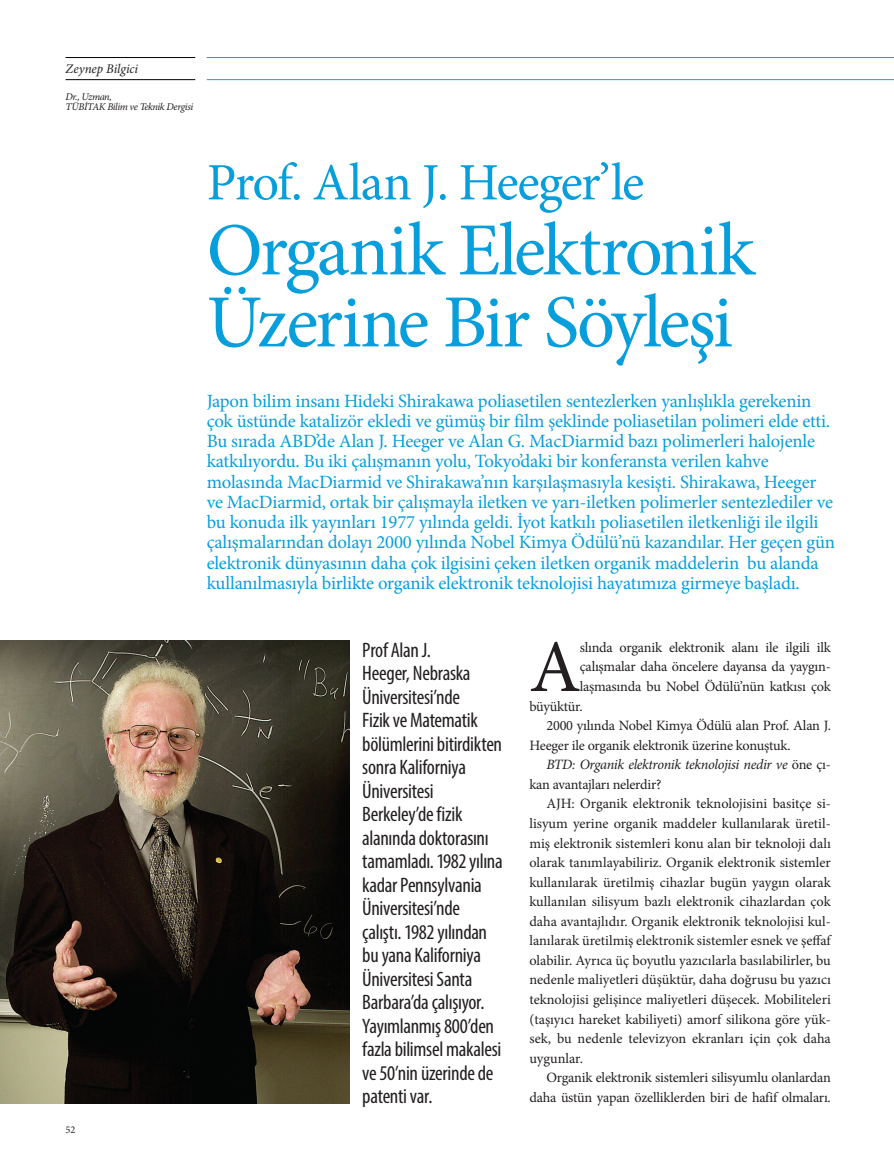
<style>
.page{position:relative;width:894px;height:1176px;background:#fff}
.page>*{position:absolute;margin:0;border:0;box-sizing:border-box;transform-origin:0 0}
.t1{font:75px/72px "Minion Pro";letter-spacing:-.03em;color:#069edb}
.t2{font:74.4px "Minion Pro";color:#231f20}
.t3{font:52.5px "Minion Pro";letter-spacing:-.03em;color:#069edb}
.t4{font:condensed 21px/23.5px "Myriad Pro";letter-spacing:-.015em;color:#231f20}
.t5{font:18.75px/20.2px "Minion Pro";letter-spacing:-.01em;color:#069edb}
.t6{font:14.25px "Minion Pro";letter-spacing:-.005em;color:#231f20}
.t7{font:italic 14.25px "Minion Pro";letter-spacing:-.025em;color:#231f20}
.t8{font:italic 13.2px "Minion Pro";letter-spacing:-.005em;color:#231f20}
.t9{font:italic 10.35px/10.4px "Minion Pro";letter-spacing:-.04em;color:#231f20}
.t10{font:10.35px "Minion Pro";color:#231f20}
.s1{font-style:normal}
</style>
<div class="page">
<img style="left:0;top:641px;width:350px;height:462px">
<hr style="left:207px;top:79px;width:687px;height:1px;background:#1d99d6">
<hr style="left:66px;top:79px;width:129px;height:1px;background:#000103">
<hr style="left:207px;top:57px;width:687px;height:1px;background:#1d99d6">
<hr style="left:66px;top:57px;width:129px;height:1px;background:#000103">
<p class="t8" style="left:66px;top:60px;width:74px">Zeynep Bilgici</p>
<p class="t9" style="left:66px;top:91px;width:129px">Dr., Uzman,<br>TÜBİTAK Bilim ve Teknik Dergisi</p>
<p class="t10" style="left:66px;top:1123px;width:11px">52</p>
<h3 class="t3" style="left:207px;top:147px;width:439px">Prof. Alan J. Heeger’le</h3>
<h1 class="t1" style="left:207px;top:215px;width:550px">Organik Elektronik<br>Üzerine Bir Söyleşi</h1>
<p class="t5" style="left:207px;top:391px;width:630px">Japon bilim insanı Hideki Shirakawa poliasetilen sentezlerken yanlışlıkla gerekenin çok üstünde katalizör ekledi ve gümüş bir film şeklinde poliasetilan polimeri elde etti.<br>Bu sırada ABD’de Alan J. Heeger ve Alan G. MacDiarmid bazı polimerleri halojenle katkılıyordu. Bu iki çalışmanın yolu, Tokyo’daki bir konferansta verilen kahve molasında MacDiarmid ve Shirakawa’nın karşılaşmasıyla kesişti. Shirakawa, Heeger ve MacDiarmid, ortak bir çalışmayla iletken ve yarı-iletken polimerler sentezlediler ve bu konuda ilk yayınları 1977 yılında geldi. İyot katkılı poliasetilen iletkenliği ile ilgili çalışmalarından dolayı 2000 yılında Nobel Kimya Ödülü’nü kazandılar. Her geçen gün elektronik dünyasının daha çok ilgisini çeken iletken organik maddelerin bu alanda kullanılmasıyla birlikte organik elektronik teknolojisi hayatımıza girmeye başladı.</p>
<p class="t4" style="left:362px;top:638px;width:142px">Prof Alan J.<br>Heeger, Nebraska<br>Üniversitesi’nde<br>Fizik ve Matematik bölümlerini bitirdikten sonra Kaliforniya<br>Üniversitesi<br>Berkeley’de fizik alanında doktorasını tamamladı. 1982 yılına kadar Pennsylvania<br>Üniversitesi’nde çalıştı. 1982 yılından bu yana Kaliforniya<br>Üniversitesi Santa<br>Barbara’da çalışıyor.<br>Yayımlanmış 800’den fazla bilimsel makalesi ve 50’nin üzerinde de patenti var.</p>
<h2 class="t2" style="left:529px;top:617px;width:53px">A</h2>
<p class="t6" style="left:580px;top:638px;width:253px">slında organik elektronik alanı ile ilgili ilk</p>
<p class="t6" style="left:580px;top:657px;width:253px">çalışmalar daha öncelere dayansa da yaygın-</p>
<p class="t6" style="left:580px;top:677px;width:253px">laşmasında bu Nobel Ödülü’nün katkısı çok</p>
<p class="t6" style="left:529px;top:696px;width:55px">büyüktür.</p>
<p class="t6" style="left:546px;top:716px;width:286px">2000 yılında Nobel Kimya Ödülü alan Prof. Alan J.</p>
<p class="t6" style="left:529px;top:736px;width:263px">Heeger ile organik elektronik üzerine konuştuk.</p>
<p class="t7" style="left:546px;top:755px;width:286px">BTD: Organik elektronik teknolojisi nedir ve <span class="s1">öne çı-</span></p>
<p class="t6" style="left:529px;top:775px;width:134px">kan avantajları nelerdir?</p>
<p class="t6" style="left:546px;top:794px;width:286px">AJH: Organik elektronik teknolojisini basitçe si-</p>
<p class="t6" style="left:529px;top:814px;width:303px">lisyum yerine organik maddeler kullanılarak üretil-</p>
<p class="t6" style="left:529px;top:833px;width:303px">miş elektronik sistemleri konu alan bir teknoloji dalı</p>
<p class="t6" style="left:529px;top:853px;width:303px">olarak tanımlayabiliriz. Organik elektronik sistemler</p>
<p class="t6" style="left:529px;top:873px;width:303px">kullanılarak üretilmiş cihazlar bugün yaygın olarak</p>
<p class="t6" style="left:529px;top:892px;width:303px">kullanılan silisyum bazlı elektronik cihazlardan çok</p>
<p class="t6" style="left:529px;top:912px;width:303px">daha avantajlıdır. Organik elektronik teknolojisi kul-</p>
<p class="t6" style="left:529px;top:931px;width:303px">lanılarak üretilmiş elektronik sistemler esnek ve şeffaf</p>
<p class="t6" style="left:529px;top:951px;width:303px">olabilir. Ayrıca üç boyutlu yazıcılarla basılabilirler, bu</p>
<p class="t6" style="left:529px;top:970px;width:303px">nedenle maliyetleri düşüktür, daha doğrusu bu yazıcı</p>
<p class="t6" style="left:529px;top:990px;width:303px">teknolojisi gelişince maliyetleri düşecek. Mobiliteleri</p>
<p class="t6" style="left:529px;top:1010px;width:303px">(taşıyıcı hareket kabiliyeti) amorf silikona göre yük-</p>
<p class="t6" style="left:529px;top:1029px;width:303px">sek, bu nedenle televizyon ekranları için çok daha</p>
<p class="t6" style="left:529px;top:1049px;width:55px">uygunlar.</p>
<p class="t6" style="left:546px;top:1068px;width:286px">Organik elektronik sistemleri silisyumlu olanlardan</p>
<p class="t6" style="left:529px;top:1088px;width:303px">daha üstün yapan özelliklerden biri de hafif olmaları.</p>
</div>
